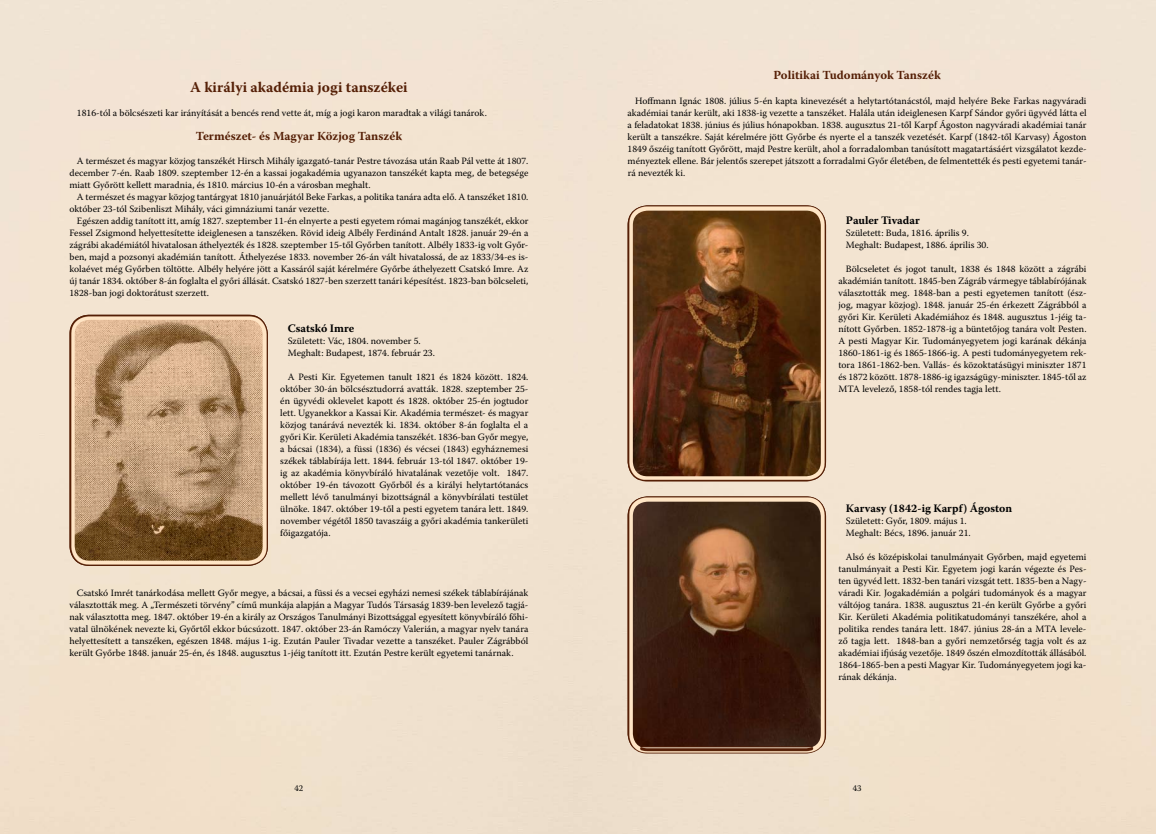
<style>
.page{position:relative;width:1156px;height:834px;background:#fff}
.page>*{position:absolute;margin:0;border:0;box-sizing:border-box;transform-origin:0 0}
.t1{font:700 14.88px "Warnock Pro";letter-spacing:.005em;color:#551f06}
.t2{font:700 12.25px "Warnock Pro";color:#551f06}
.t3{font:700 11.38px "Warnock Pro";color:#000}
.t4{font:9.62px/12px "Warnock Pro";color:#000;text-align:justify}
.t5{font:8.75px "Warnock Pro";color:#000}
</style>
<div class="page">
<div style="left:0;top:0;width:1156px;height:833px;background:#f2e3d1"></div>
<svg style="left:69px;top:314px;width:200px;height:252px;background:#b3906b"></svg>
<svg style="left:627px;top:205px;width:200px;height:276px;background:#633d1f"></svg>
<svg style="left:627px;top:496px;width:200px;height:258px;background:#563623"></svg>
<h1 class="t1" style="left:190px;top:78px;width:219px">A királyi akadémia jogi tanszékei</h1>
<p class="t4" style="left:77px;top:106px;width:412px">1816-tól a bölcsészeti kar irányítását a bencés rend vette át, míg a jogi karon maradtak a világi tanárok.</p>
<p class="t2" style="left:196px;top:128px;width:208px">Természet- és Magyar Közjog Tanszék</p>
<p class="t4" style="left:69px;top:154px;width:460px;text-indent:7px">A természet és magyar közjog tanszékét Hirsch Mihály igazgató-tanár Pestre távozása után Raab Pál vette át 1807. december 7-én. Raab 1809. szeptember 12-én a kassai jogakadémia ugyanazon tanszékét kapta meg, de betegsége miatt Győrött kellett maradnia, és 1810. március 10-én a városban meghalt.</p>
<p class="t4" style="left:69px;top:190px;width:460px;text-indent:7px">A természet és magyar közjog tantárgyat 1810 januárjától Beke Farkas, a politika tanára adta elő. A tanszéket 1810. október 23-tól Szibenliszt Mihály, váci gimnáziumi tanár vezette.</p>
<p class="t4" style="left:69px;top:214px;width:460px;text-indent:7px">Egészen addig tanított itt, amíg 1827. szeptember 11-én elnyerte a pesti egyetem római magánjog tanszékét, ekkor Fessel Zsigmond helyettesítette ideiglenesen a tanszéken. Rövid ideig Albély Ferdinánd Antalt 1828. január 29-én a zágrábi akadémiától hivatalosan áthelyezték és 1828. szeptember 15-től Győrben tanított. Albély 1833-ig volt Győr&shy;ben, majd a pozsonyi akadémián tanított. Áthelyezése 1833. november 26-án vált hivatalossá, de az 1833/34-es is&shy;kolaévet még Győrben töltötte. Albély helyére jött a Kassáról saját kérelmére Győrbe áthelyezett Csatskó Imre. Az új tanár 1834. október 8-án foglalta el győri állását. Csatskó 1827-ben szerzett tanári képesítést. 1823-ban bölcseleti, 1828-ban jogi doktorátust szerzett.</p>
<p class="t3" style="left:288px;top:321px;width:68px">Csatskó Imre</p>
<p class="t4" style="left:288px;top:334px;width:149px">Született: Vác, 1804. november 5.<br>Meghalt: Budapest, 1874. február 23.</p>
<p class="t4" style="left:280px;top:370px;width:250px;text-indent:7px">A Pesti Kir. Egyetemen tanult 1821 és 1824 között. 1824. október 30-án bölcsésztudorrá avatták. 1828. szeptember 25- én ügyvédi oklevelet kapott és 1828. október 25-én jogtudor lett. Ugyanekkor a Kassai Kir. Akadémia természet- és magyar közjog tanárává nevezték ki. 1834. október 8-án foglalta el a győri Kir. Kerületi Akadémia tanszékét. 1836-ban Győr megye, a bácsai (1834), a füssi (1836) és vécsei (1843) egyháznemesi székek táblabírája lett. 1844. február 13-tól 1847. október 19- ig az akadémia könyvbíráló hivatalának vezetője volt. 1847. október 19-én távozott Győrből és a királyi helytartótanács mellett lévő tanulmányi bizottságnál a könyvbírálati testület ülnöke. 1847. október 19-től a pesti egyetem tanára lett. 1849. november végétől 1850 tavaszáig a győri akadémia tankerületi főigazgatója.</p>
<p class="t4" style="left:69px;top:586px;width:460px;text-indent:7px">Csatskó Imrét tanárkodása mellett Győr megye, a bácsai, a füssi és a vecsei egyházi nemesi székek táblabírájának választották meg. A „Természeti törvény” című munkája alapján a Magyar Tudós Társaság 1839-ben levelező tagjá&shy;nak választotta meg. 1847. október 19-én a király az Országos Tanulmányi Bizottsággal egyesített könyvbíráló főhi&shy;vatal ülnökének nevezte ki, Győrtől ekkor búcsúzott. 1847. október 23-án Ramóczy Valerián, a magyar nyelv tanára helyettesített a tanszéken, egészen 1848. május 1-ig. Ezután Pauler Tivadar vezette a tanszéket. Pauler Zágrábból került Győrbe 1848. január 25-én, és 1848. augusztus 1-jéig tanított itt. Ezután Pestre került egyetemi tanárnak.</p>
<p class="t2" style="left:773px;top:67px;width:169px">Politikai Tudományok Tanszék</p>
<p class="t4" style="left:628px;top:94px;width:460px;text-indent:7px">Hoffmann Ignác 1808. július 5-én kapta kinevezését a helytartótanácstól, majd helyére Beke Farkas nagyváradi akadémiai tanár került, aki 1838-ig vezette a tanszéket. Halála után ideiglenesen Karpf Sándor győri ügyvéd látta el a feladatokat 1838. június és július hónapokban. 1838. augusztus 21-től Karpf Ágoston nagyváradi akadémiai tanár került a tanszékre. Saját kérelmére jött Győrbe és nyerte el a tanszék vezetését. Karpf (1842-től Karvasy) Ágoston 1849 őszéig tanított Győrött, majd Pestre került, ahol a forradalomban tanúsított magatartásáért vizsgálatot kezde&shy;ményeztek ellene. Bár jelentős szerepet játszott a forradalmi Győr életében, de felmentették és pesti egyetemi tanár&shy;rá nevezték ki.</p>
<p class="t3" style="left:846px;top:213px;width:75px">Pauler Tivadar</p>
<p class="t4" style="left:846px;top:226px;width:144px">Született: Buda, 1816. április 9.<br>Meghalt: Budapest, 1886. április 30.</p>
<p class="t4" style="left:838px;top:262px;width:250px;text-indent:7px">Bölcseletet és jogot tanult, 1838 és 1848 között a zágrábi akadémián tanított. 1845-ben Zágráb vármegye táblabírójának választották meg. 1848-ban a pesti egyetemen tanított (ész&shy;jog, magyar közjog). 1848. január 25-én érkezett Zágrábból a győri Kir. Kerületi Akadémiához és 1848. augusztus 1-jéig ta&shy;nított Győrben. 1852-1878-ig a büntetőjog tanára volt Pesten.<br>A pesti Magyar Kir. Tudományegyetem jogi karának dékánja 1860-1861-ig és 1865-1866-ig. A pesti tudományegyetem rek&shy;tora 1861-1862-ben. Vallás- és közoktatásügyi miniszter 1871 és 1872 között. 1878-1886-ig igazságügy-miniszter. 1845-től az MTA levelező, 1858-tól rendes tagja lett.</p>
<p class="t3" style="left:846px;top:501px;width:168px">Karvasy (1842-ig Karpf) Ágoston</p>
<p class="t4" style="left:846px;top:514px;width:126px">Született: Győr, 1809. május 1.<br>Meghalt: Bécs, 1896. január 21.</p>
<p class="t4" style="left:838px;top:550px;width:250px;text-indent:7px">Alsó és középiskolai tanulmányait Győrben, majd egyetemi tanulmányait a Pesti Kir. Egyetem jogi karán végezte és Pes&shy;ten ügyvéd lett. 1832-ben tanári vizsgát tett. 1835-ben a Nagy&shy;váradi Kir. Jogakadémián a polgári tudományok és a magyar váltójog tanára. 1838. augusztus 21-én került Győrbe a győri Kir. Kerületi Akadémia politikatudományi tanszékére, ahol a politika rendes tanára lett. 1847. június 28-án a MTA levele&shy;ző tagja lett. 1848-ban a győri nemzetőrség tagja volt és az akadémiai ifj úság vezetője. 1849 őszén elmozdították állásából.<br>1864-1865-ben a pesti Magyar Kir. Tudományegyetem jogi ka&shy;rának dékánja.</p>
<p class="t5" style="left:294px;top:782px;width:10px">42</p>
<p class="t5" style="left:853px;top:782px;width:10px">43</p>
</div>
